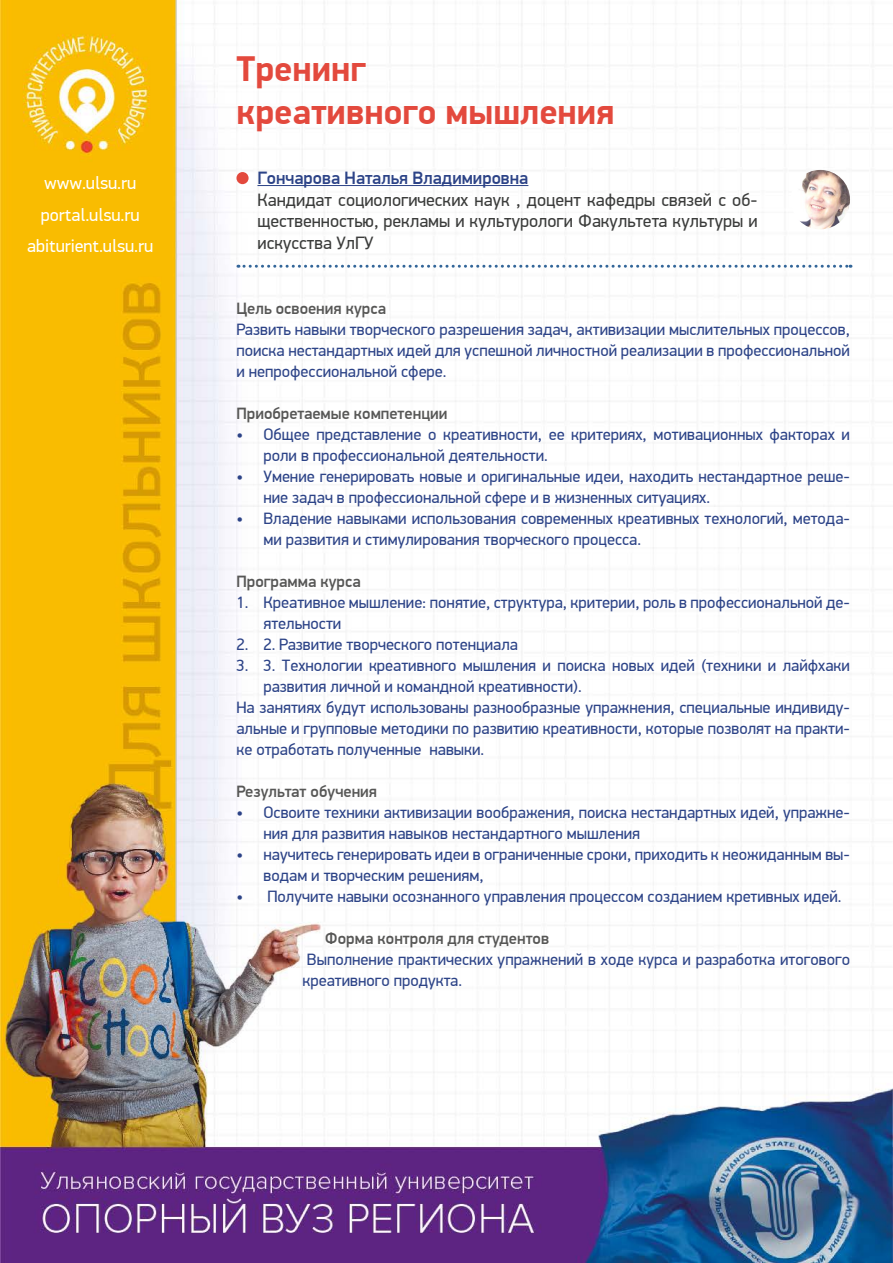
<style>
.page{position:relative;width:893px;height:1263px;background:#fff}
.page>*{position:absolute;margin:0;border:0;box-sizing:border-box;transform-origin:0 0}
.t1{font:700 36px/43.2px "PF Din Display Pro";color:#e3493d}
.t2{font:18px/21.6px "PF Din Display Pro";color:#3b3c3b;text-align:justify}
.t3{font:18px/31.5px "PF Din Display Pro";color:#fff;text-align:center}
.t4{font:500 18px "PF Din Display Pro";color:#2c4387}
.t5{font:16.5px/21px "PF Din Display Pro";color:#2c4387}
.t6{font:500 16.5px "PF Din Display Pro";color:#575756}
</style>
<div class="page">
<img style="left:0;top:0;width:893px;height:1262px">
<svg style="left:238px;top:265px;width:613px;height:3px"></svg>
<div style="left:236px;top:172px;width:13px;height:12px;background:#e3493d;border-radius:50%"></div>
<img style="left:790px;top:170px;width:60px;height:59px;border-radius:30px">
<hr style="left:257px;top:185px;width:271px;height:1px;background:#2c4387">
<p class="t3" style="left:27px;top:168px;width:128px">www.ulsu.ru portal.ulsu.ru abiturient.ulsu.ru</p>
<h1 class="t1" style="left:236px;top:48px;width:380px">Тренинг<br>креативного мышления</h1>
<p class="t4" style="left:257px;top:167px;width:272px">Гончарова Наталья Владимировна</p>
<p class="t2" style="left:257px;top:189px;width:502px">Кандидат социологических наук , доцент кафедры связей с об&shy;щественностью, рекламы и культурологи Факультета культуры и искусства УлГУ</p>
<p class="t6" style="left:236px;top:298px;width:151px">Цель освоения курса</p>
<p class="t5" style="left:236px;top:319px;width:615px;text-align:justify">Развить навыки творческого разрешения задач, активизации мыслительных процессов, поиска нестандартных идей для успешной личностной реализации в профессиональной и непрофессиональной сфере.</p>
<p class="t6" style="left:236px;top:403px;width:212px">Приобретаемые компетенции</p>
<p class="t5" style="left:263px;top:424px;width:588px;text-indent:-27px">• Общее представление о креативности, ее критериях, мотивационных факторах и роли в профессиональной деятельности.</p>
<p class="t5" style="left:263px;top:466px;width:588px;text-indent:-27px">• Умение генерировать новые и оригинальные идеи, находить нестандартное реше&shy;ние задач в профессиональной сфере и в жизненных ситуациях.</p>
<p class="t5" style="left:263px;top:508px;width:588px;text-indent:-27px">• Владение навыками использования современных креативных технологий, метода&shy;ми развития и стимулирования творческого процесса.</p>
<p class="t6" style="left:236px;top:571px;width:126px">Программа курса</p>
<p class="t5" style="left:263px;top:592px;width:588px;text-indent:-27px">1. Креативное мышление: понятие, структура, критерии, роль в профессиональной де&shy;ятельности</p>
<p class="t5" style="left:236px;top:634px;width:283px">2. 2. Развитие творческого потенциала</p>
<p class="t5" style="left:236px;top:655px;width:615px">3. 3. Технологии креативного мышления и поиска новых идей (техники и лайфхаки</p>
<p class="t5" style="left:263px;top:676px;width:320px">развития личной и командной креативности).</p>
<p class="t5" style="left:236px;top:697px;width:615px">На занятиях будут использованы разнообразные упражнения, специальные индивиду-</p>
<p class="t5" style="left:236px;top:718px;width:615px">альные и групповые методики по развитию креативности, которые позволят на практи-</p>
<p class="t5" style="left:236px;top:739px;width:249px">ке отработать полученные навыки.</p>
<p class="t6" style="left:236px;top:781px;width:142px">Результат обучения</p>
<p class="t5" style="left:263px;top:802px;width:588px;text-indent:-27px">• Освоите техники активизации воображения, поиска нестандартных идей, упражне&shy;ния для развития навыков нестандартного мышления</p>
<p class="t5" style="left:263px;top:844px;width:588px;text-indent:-27px">• научитесь генерировать идеи в ограниченные сроки, приходить к неожиданным вы&shy;водам и творческим решениям,</p>
<p class="t5" style="left:236px;top:886px;width:607px">• Получите навыки осознанного управления процессом созданием кретивных идей.</p>
<p class="t6" style="left:325px;top:928px;width:226px">Форма контроля для студентов</p>
<p class="t5" style="left:302px;top:949px;width:549px">Выполнение практических упражнений в ходе курса и разработка итогового креативного продукта.</p>
</div>
